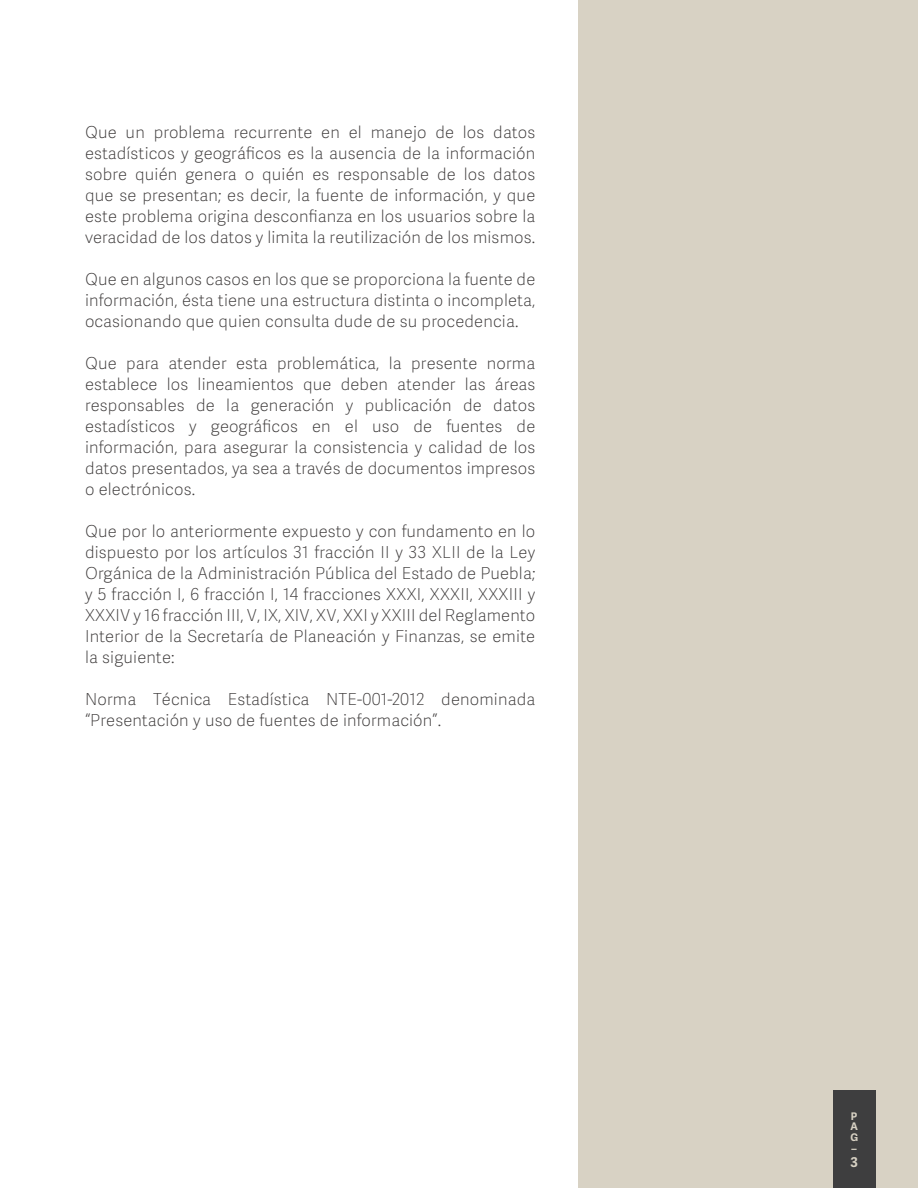
<style>
.page{position:relative;width:918px;height:1188px;background:#fff}
.page>*{position:absolute;margin:0;border:0;box-sizing:border-box;transform-origin:0 0}
.t1{font:100 16.5px/21px "Adelle Sans";letter-spacing:.01em;color:#3b3838;text-align:justify}
.t2{font:700 13.5px "Adelle Sans";color:#d8d2c4}
.t3{font:700 10.5px/10.5px "Adelle Sans";color:#d8d2c4;text-align:justify}
</style>
<div class="page">
<div style="left:578px;top:0;width:340px;height:1188px;background:#d8d2c4"></div>
<div style="left:833px;top:1090px;width:42px;height:98px;background:#3e3e3f"></div>
<p class="t1" style="left:85px;top:121px;width:452px">Que un problema recurrente en el manejo de los datos estadísticos y geográficos es la ausencia de la información sobre quién genera o quién es responsable de los datos que se presentan; es decir, la fuente de información, y que este problema origina desconfianza en los usuarios sobre la veracidad de los datos y limita la reutilización de los mismos.</p>
<p class="t1" style="left:85px;top:268px;width:452px">Que en algunos casos en los que se proporciona la fuente de información, ésta tiene una estructura distinta o incompleta, ocasionando que quien consulta dude de su procedencia.</p>
<p class="t1" style="left:85px;top:352px;width:452px">Que para atender esta problemática, la presente norma establece los lineamientos que deben atender las áreas responsables de la generación y publicación de datos estadísticos y geográficos en el uso de fuentes de información, para asegurar la consistencia y calidad de los datos presentados, ya sea a través de documentos impresos o electrónicos.</p>
<p class="t1" style="left:85px;top:520px;width:452px">Que por lo anteriormente expuesto y con fundamento en lo dispuesto por los artículos 31 fracción II y 33 XLII de la Ley Orgánica de la Administración Pública del Estado de Puebla; y 5 fracción I, 6 fracción I, 14 fracciones XXXI, XXXII, XXXIII y XXXIV y 16 fracción III, V, IX, XIV, XV, XXI y XXIII del Reglamento Interior de la Secretaría de Planeación y Finanzas, se emite la siguiente:</p>
<p class="t1" style="left:85px;top:688px;width:452px">Norma Técnica Estadística NTE-001-2012 denominada “Presentación y uso de fuentes de información”.</p>
<p class="t3" style="left:850px;top:1110px;width:9px">P A G</p>
<p class="t3" style="left:852px;top:1139px;width:7px">_</p>
<p class="t2" style="left:850px;top:1152px;width:9px">3</p>
</div>
